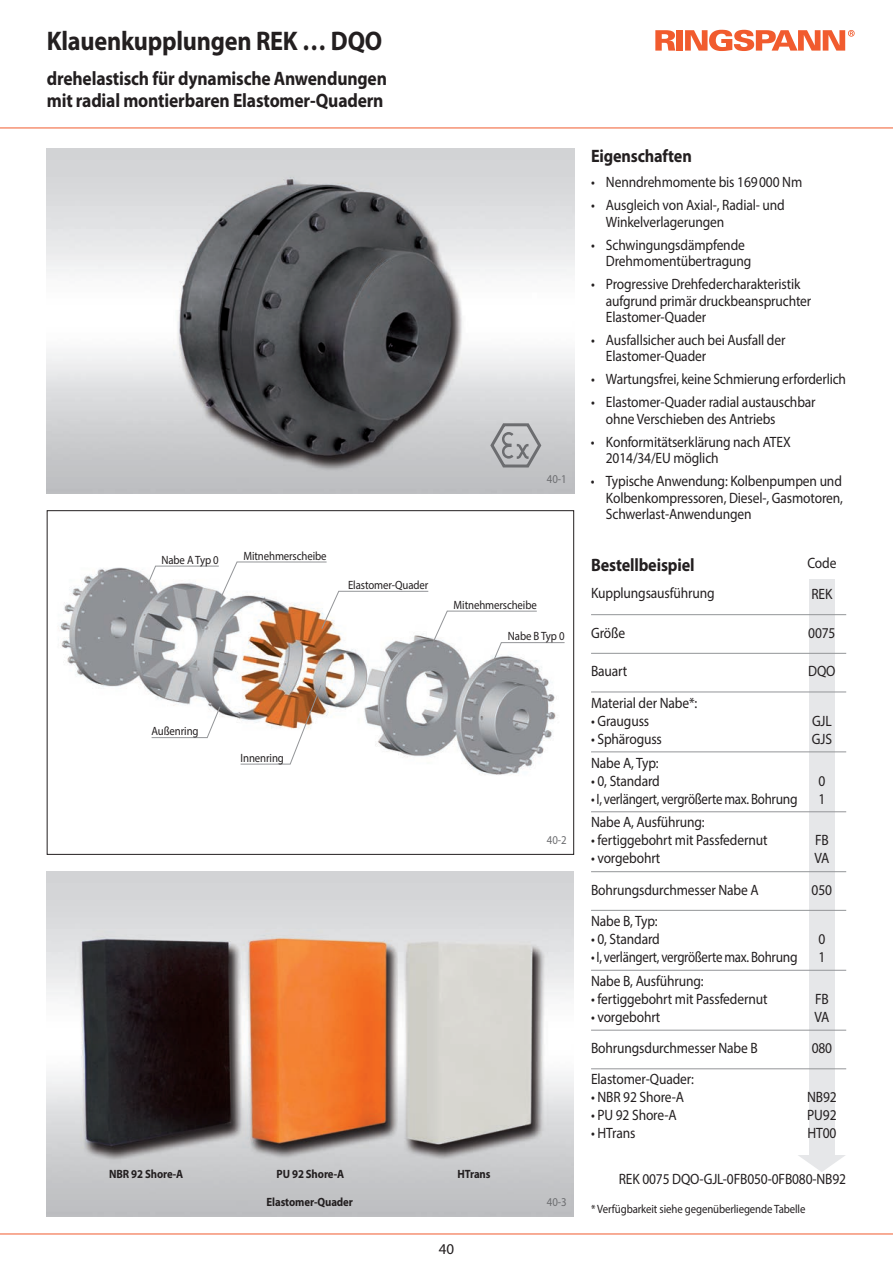
<style>
.page{position:relative;width:893px;height:1263px;background:#fff}
.page>*{position:absolute;margin:0;border:0;box-sizing:border-box;transform-origin:0 0}
.t1{font:700 27px "Myriad Pro";letter-spacing:-.01em;color:#231f20;scale:.9 1}
.t2{font:700 19.5px/22.2px "Myriad Pro";letter-spacing:-.01em;color:#231f20;scale:.9 1}
.t3{font:700 18px "Myriad Pro";letter-spacing:-.01em;color:#231f20;scale:.9 1}
.t4{font:15px/16.5px "Myriad Pro";letter-spacing:-.01em;color:#231f20;scale:.9 1}
.t5{font:15px "Myriad Pro";letter-spacing:-.01em;color:#231f20;scale:.86 1}
.t6{font:15px "Myriad Pro";letter-spacing:-.01em;color:#231f20}
.t7{font:12px "Myriad Pro";letter-spacing:-.01em;color:#231f20;scale:.9 1}
.t8{font:700 12px "Myriad Pro";letter-spacing:-.01em;color:#231f20;scale:.9 1}
.t9{font:12px "Myriad Pro";color:#6c6d70;scale:.9 1}
</style>
<div class="page">
<img style="left:58px;top:567px;width:498px;height:208px">
<img style="left:47px;top:149px;width:527px;height:344px">
<svg style="left:675px;top:30px;width:2px;height:21px"></svg>
<svg style="left:655px;top:30px;width:20px;height:21px"></svg>
<div style="left:677px;top:30px;width:6px;height:21px;background:#f15b2e"></div>
<svg style="left:685px;top:30px;width:170px;height:21px"></svg>
<hr style="left:0;top:128px;width:893px;height:1px;background:#f15b2e">
<hr style="left:0;top:1233px;width:893px;height:1px;background:#f15b2e">
<img style="left:47px;top:872px;width:527px;height:344px">
<svg style="left:490px;top:423px;width:51px;height:44px;background:#afb0b2"></svg>
<div style="left:809px;top:579px;width:25px;height:581px;background:#e6e7e9"></div>
<svg style="left:798px;top:1155px;width:47px;height:17px"></svg>
<hr style="left:591px;top:614px;width:255px;height:1px;background:#939598">
<hr style="left:591px;top:653px;width:255px;height:1px;background:#939598">
<hr style="left:591px;top:692px;width:255px;height:1px;background:#939598">
<hr style="left:591px;top:752px;width:255px;height:1px;background:#939598">
<hr style="left:591px;top:811px;width:255px;height:1px;background:#939598">
<hr style="left:591px;top:871px;width:255px;height:1px;background:#939598">
<hr style="left:591px;top:910px;width:255px;height:1px;background:#939598">
<hr style="left:591px;top:970px;width:255px;height:1px;background:#939598">
<hr style="left:591px;top:1030px;width:255px;height:1px;background:#939598">
<hr style="left:591px;top:1068px;width:255px;height:1px;background:#939598">
<svg style="left:151px;top:706px;width:70px;height:32px"></svg>
<svg style="left:240px;top:684px;width:82px;height:81px"></svg>
<svg style="left:145px;top:561px;width:420px;height:105px"></svg>
<h1 class="t1" style="left:47px;top:31px;width:374px">Klauenkupplungen REK … DQO</h1>
<h2 class="t2" style="left:47px;top:69px;width:379px">drehelastisch für dynamische Anwendungen mit radial montierbaren Elastomer-Quadern</h2>
<p class="t9" style="left:547px;top:474px;width:23px">40-1</p>
<p class="t7" style="left:161px;top:555px;width:65px">Nabe A Typ 0</p>
<p class="t7" style="left:243px;top:551px;width:94px">Mitnehmerscheibe</p>
<p class="t7" style="left:348px;top:580px;width:91px">Elastomer-Quader</p>
<p class="t7" style="left:454px;top:600px;width:94px">Mitnehmerscheibe</p>
<p class="t7" style="left:508px;top:632px;width:64px">Nabe B Typ 0</p>
<p class="t7" style="left:152px;top:727px;width:54px">Außenring</p>
<p class="t7" style="left:241px;top:753px;width:50px">Innenring</p>
<p class="t9" style="left:547px;top:836px;width:23px">40-2</p>
<p class="t8" style="left:109px;top:1170px;width:84px">NBR 92 Shore-A</p>
<p class="t8" style="left:277px;top:1170px;width:77px">PU 92 Shore-A</p>
<p class="t8" style="left:458px;top:1170px;width:38px">HTrans</p>
<p class="t8" style="left:267px;top:1198px;width:98px">Elastomer-Quader</p>
<p class="t6" style="left:439px;top:1244px;width:17px">40</p>
<p class="t9" style="left:547px;top:1197px;width:23px">40-3</p>
<p class="t3" style="left:591px;top:150px;width:113px">Eigenschaften</p>
<p class="t4" style="left:591px;top:175px;width:236px">• Nenndrehmomente bis 169 000 Nm</p>
<p class="t4" style="left:606px;top:198px;width:200px;text-indent:-15px">• Ausgleich von Axial-, Radial- und<br>Winkelverlagerungen</p>
<p class="t4" style="left:606px;top:238px;width:163px;text-indent:-15px">• Schwingungsdämpfende<br>Drehmomentübertragung</p>
<p class="t4" style="left:606px;top:277px;width:230px;text-indent:-15px">• Progressive Drehfedercharakteristik aufgrund primär druckbeanspruchter<br>Elastomer-Quader</p>
<p class="t4" style="left:606px;top:333px;width:201px;text-indent:-15px">• Ausfallsicher auch bei Ausfall der<br>Elastomer-Quader</p>
<p class="t4" style="left:591px;top:372px;width:285px">• Wartungsfrei, keine Schmierung erforderlich</p>
<p class="t4" style="left:606px;top:395px;width:235px;text-indent:-15px">• Elastomer-Quader radial austauschbar ohne Verschieben des Antriebs</p>
<p class="t4" style="left:606px;top:434px;width:207px;text-indent:-15px">• Konformitätserklärung nach ATEX<br>2014/34/EU möglich</p>
<p class="t4" style="left:606px;top:474px;width:265px;text-align:justify;text-indent:-15px">• Typische Anwendung: Kolbenpumpen und Kolbenkompressoren, Diesel-, Gasmotoren, Schwerlast-Anwendungen</p>
<p class="t3" style="left:591px;top:558px;width:116px">Bestellbeispiel</p>
<p class="t4" style="left:807px;top:556px;width:34px">Code</p>
<p class="t4" style="left:591px;top:585px;width:139px">Kupplungsausführung</p>
<p class="t4" style="left:811px;top:587px;width:25px">REK</p>
<p class="t4" style="left:591px;top:626px;width:39px">Größe</p>
<p class="t4" style="left:808px;top:626px;width:32px">0075</p>
<p class="t4" style="left:591px;top:664px;width:42px">Bauart</p>
<p class="t4" style="left:808px;top:664px;width:32px">DQO</p>
<p class="t4" style="left:591px;top:695px;width:119px">Material der Nabe*:</p>
<p class="t4" style="left:591px;top:713px;width:66px">• Grauguss</p>
<p class="t4" style="left:591px;top:731px;width:80px">• Sphäroguss</p>
<p class="t4" style="left:812px;top:713px;width:24px;line-height:18px">GJL<br>GJS</p>
<p class="t4" style="left:591px;top:755px;width:77px">Nabe A, Typ:</p>
<p class="t4" style="left:591px;top:773px;width:78px">• 0, Standard</p>
<p class="t5" style="left:591px;top:793px;width:242px">• I, verlängert, vergrößerte max. Bohrung</p>
<p class="t4" style="left:591px;top:815px;width:128px">Nabe A, Ausführung:</p>
<p class="t4" style="left:591px;top:833px;width:198px">• fertiggebohrt mit Passfedernut</p>
<p class="t4" style="left:591px;top:851px;width:79px">• vorgebohrt</p>
<p class="t4" style="left:818px;top:773px;width:9px;line-height:18px">0<br>1</p>
<p class="t4" style="left:814px;top:833px;width:18px;line-height:18px">FB<br>VA</p>
<p class="t4" style="left:591px;top:883px;width:188px">Bohrungsdurchmesser Nabe A</p>
<p class="t4" style="left:812px;top:883px;width:24px">050</p>
<p class="t4" style="left:591px;top:914px;width:76px">Nabe B, Typ:</p>
<p class="t4" style="left:591px;top:932px;width:78px">• 0, Standard</p>
<p class="t5" style="left:591px;top:951px;width:242px">• I, verlängert, vergrößerte max. Bohrung</p>
<p class="t4" style="left:818px;top:931px;width:9px;line-height:18px">0<br>1</p>
<p class="t4" style="left:591px;top:974px;width:127px">Nabe B, Ausführung:</p>
<p class="t4" style="left:591px;top:992px;width:198px">• fertiggebohrt mit Passfedernut</p>
<p class="t4" style="left:591px;top:1010px;width:79px">• vorgebohrt</p>
<p class="t4" style="left:814px;top:991px;width:18px;line-height:18px">FB<br>VA</p>
<p class="t4" style="left:591px;top:1041px;width:187px">Bohrungsdurchmesser Nabe B</p>
<p class="t4" style="left:812px;top:1041px;width:24px">080</p>
<p class="t4" style="left:591px;top:1072px;width:116px">Elastomer-Quader:</p>
<p class="t4" style="left:591px;top:1090px;width:105px">• NBR 92 Shore-A</p>
<p class="t4" style="left:591px;top:1108px;width:97px">• PU 92 Shore-A</p>
<p class="t4" style="left:591px;top:1126px;width:51px">• HTrans</p>
<p class="t4" style="left:807px;top:1089px;width:34px;line-height:18px;text-align:justify">NB92<br>PU92<br>HT00</p>
<p class="t4" style="left:619px;top:1172px;width:254px">REK 0075 DQO-GJL-0FB050-0FB080-NB92</p>
<p class="t7" style="left:591px;top:1205px;width:240px">* Verfügbarkeit siehe gegenüberliegende Tabelle</p>
</div>
